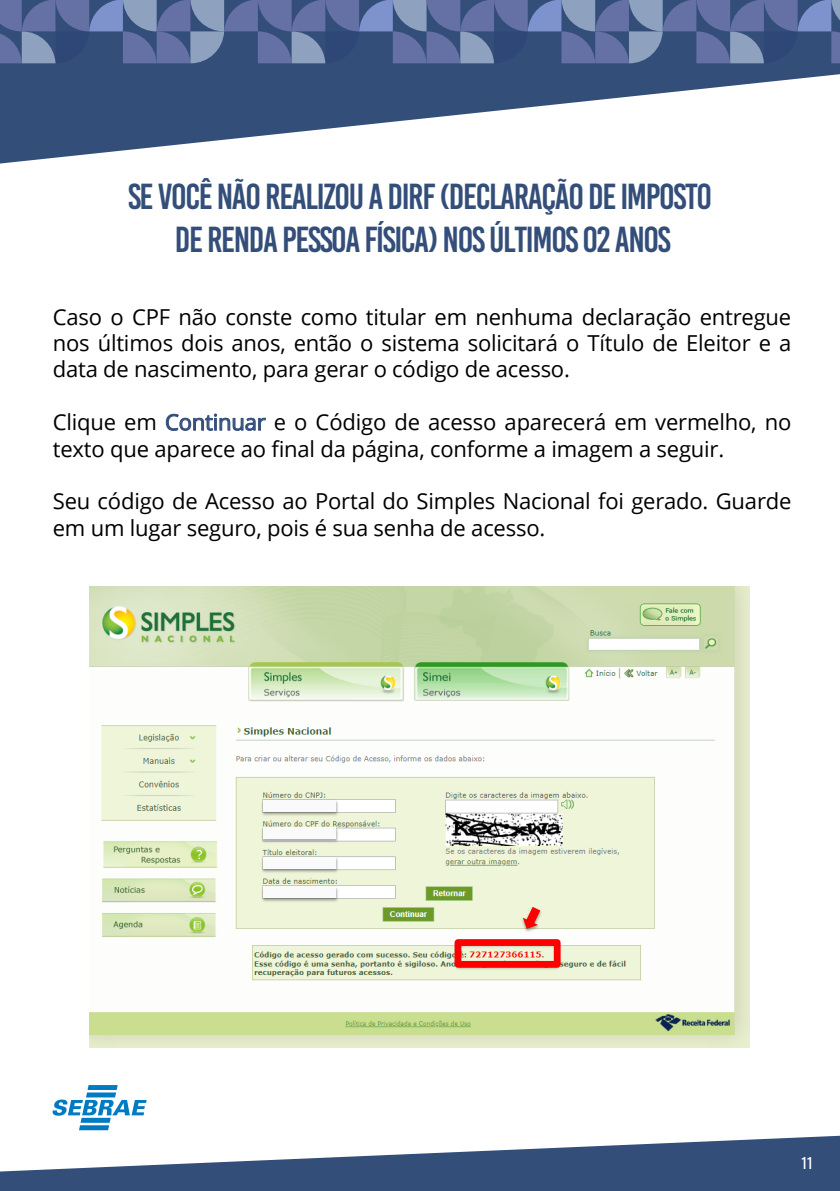
<style>
.page{position:relative;width:840px;height:1191px;background:#fff}
.page>*{position:absolute;margin:0;border:0;box-sizing:border-box;transform-origin:0 0}
.t1{font:36px/43.2px "Bebas Kai";letter-spacing:-.04em;color:#344e7a;text-align:center}
.t2{font:22px/26.4px "Open Sans";letter-spacing:-.01em;color:#000}
.t3{font:14.4px "Oswald";color:#fff}
.s1{color:#344e7a}
</style>
<div class="page">
<svg style="left:0;top:63px;width:839px;height:101px;fill:#344e7a"></svg>
<svg style="left:0;top:0;width:839px;height:63px;background:#5a6d9b"></svg>
<svg style="left:332px;top:1047px;width:175px;height:1px"></svg>
<svg style="left:0;top:1135px;width:839px;height:56px;fill:#344e7a"></svg>
<svg style="left:53px;top:1085px;width:93px;height:45px"></svg>
<svg style="left:165px;top:413px;width:101px;height:18px"></svg>
<img style="left:89px;top:587px;width:660px;height:460px">
<img style="left:451px;top:937px;width:112px;height:35px">
<div style="left:454px;top:939px;width:106px;height:28px;border:7px solid #f00"></div>
<img style="left:258px;top:796px;width:83px;height:22px">
<div style="left:263px;top:800px;width:73px;height:11px;background:#fafafa"></div>
<img style="left:258px;top:823px;width:83px;height:22px">
<div style="left:263px;top:827px;width:73px;height:11px;background:#fafafa"></div>
<img style="left:258px;top:853px;width:83px;height:22px">
<div style="left:263px;top:857px;width:73px;height:11px;background:#fafafa"></div>
<img style="left:258px;top:883px;width:83px;height:21px">
<div style="left:263px;top:886px;width:73px;height:12px;background:#fafafa"></div>
<img style="left:517px;top:904px;width:28px;height:31px">
<svg style="left:522px;top:907px;width:18px;height:22px"></svg>
<h1 class="t1" style="left:128px;top:175px;width:585px">SE VOCÊ NÃO REALIZOU A DIRF (DECLARAÇÃO DE IMPOSTO<br>DE RENDA PESSOA FÍSICA) NOS ÚLTIMOS 02 ANOS</h1>
<p class="t2" style="left:53px;top:303px;width:739px;text-align:justify">Caso o CPF não conste como titular em nenhuma declaração entregue nos últimos dois anos, então o sistema solicitará o Título de Eleitor e a data de nascimento, para gerar o código de acesso.</p>
<p class="t2" style="left:53px;top:408px;width:739px">Clique em <span class="s1">Continuar</span> e o Código de acesso aparecerá em vermelho, no texto que aparece ao final da página, conforme a imagem a seguir.</p>
<p class="t2" style="left:53px;top:487px;width:739px">Seu código de Acesso ao Portal do Simples Nacional foi gerado. Guarde em um lugar seguro, pois é sua senha de acesso.</p>
<p class="t3" style="left:801px;top:1150px;width:13px">11</p>
</div>
